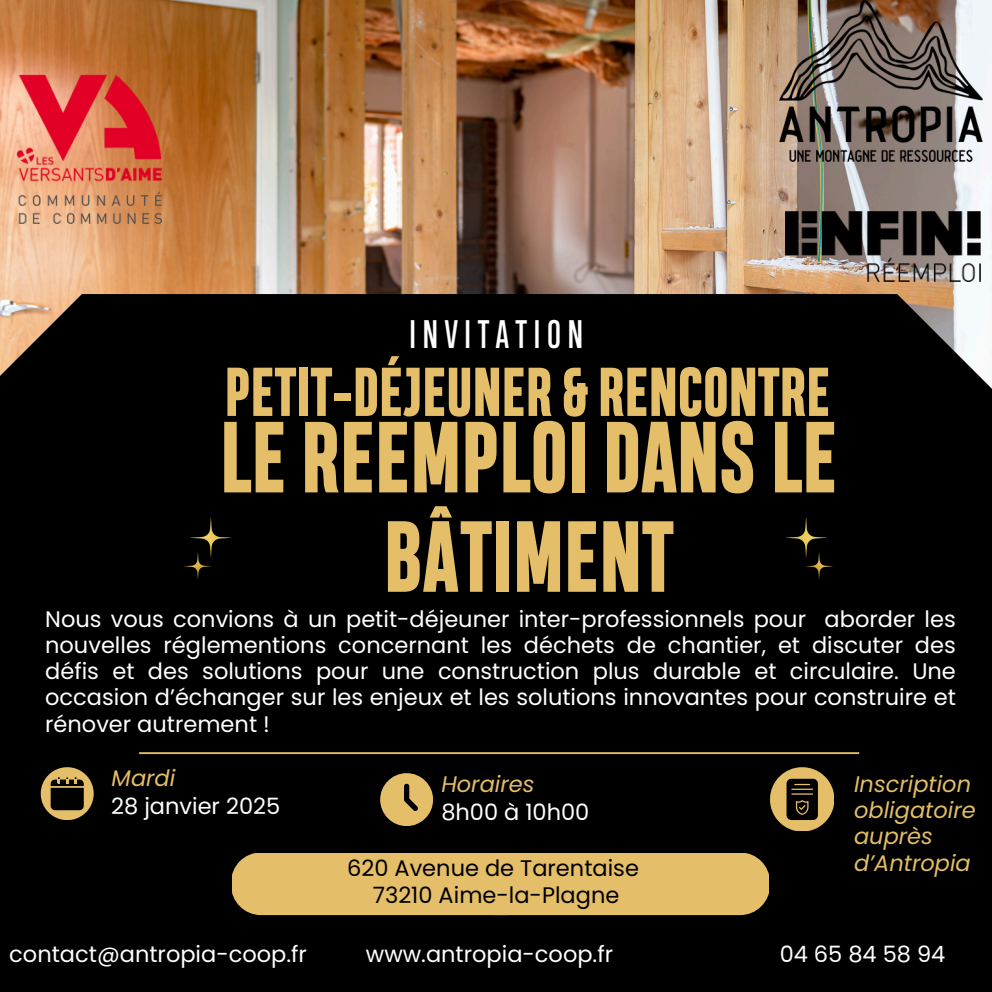
<style>
.page{position:relative;width:992px;height:992px;background:#fff}
.page>*{position:absolute;margin:0;border:0;box-sizing:border-box;transform-origin:0 0}
.t1{font:700 expanded 95px/99.5px "Heading Compressed Pro";color:#e4be68;text-align:center}
.t2{font:700 expanded 65px "Heading Compressed Pro";color:#e4be68}
.t3{font:37.5px "Heading Compressed Pro";letter-spacing:.17em;color:#fff}
.t4{font:22.5px/26.2px "Poppins";color:#fff;text-align:justify}
.t5{font:italic 22.5px "Poppins";color:#e4be68}
.t6{font:22.5px "Poppins";color:#000}
</style>
<div class="page">
<img style="left:0;top:0;width:992px;height:294px">
<div style="left:0;top:294px;width:992px;height:698px;background:#000"></div>
<hr style="left:139px;top:752px;width:720px;height:2px;background:#e4be68">
<svg style="left:41px;top:767px;width:52px;height:53px"></svg>
<svg style="left:380px;top:773px;width:53px;height:53px"></svg>
<div style="left:232px;top:854px;width:537px;height:61px;background:#e4be68"></div>
<img style="left:786px;top:517px;width:47px;height:62px">
<img style="left:185px;top:517px;width:46px;height:62px">
<svg style="left:770px;top:767px;width:64px;height:64px"></svg>
<img style="left:12px;top:71px;width:154px;height:157px">
<img style="left:780px;top:0;width:202px;height:161px">
<img style="left:786px;top:212px;width:195px;height:69px">
<h3 class="t3" style="left:409px;top:320px;width:176px">INVITATION</h3>
<p class="t2" style="left:225px;top:366px;width:607px">PETIT-DÉJEUNER &amp; RENCONTRE</p>
<p class="t1" style="left:220px;top:415px;width:619px">LE REEMPLOI DANSLE<br>BÂTIMENT</p>
<p class="t4" style="left:45px;top:606px;width:912px">Nous vous convions à un petit-déjeuner inter-professionnels pour aborder les nouvelles réglementions concernant les déchets de chantier, et discuter des défis et des solutions pour une construction plus durable et circulaire. Une occasion d’échanger sur les enjeux et les solutions innovantes pour construire et rénover autrement !</p>
<p class="t5" style="left:112px;top:762px;width:65px">Mardi</p>
<p class="t5" style="left:441px;top:768px;width:95px">Horaires</p>
<p class="t5" style="left:854px;top:768px;width:119px">Inscription</p>
<p class="t5" style="left:854px;top:794px;width:123px">obligatoire</p>
<p class="t5" style="left:854px;top:821px;width:80px">auprès</p>
<p class="t5" style="left:854px;top:847px;width:118px">d’Antropia</p>
<h2 class="t4" style="left:111px;top:793px;width:170px">28 janvier 2025</h2>
<h1 class="t4" style="left:441px;top:799px;width:150px">8h00 à 10h00</h1>
<p class="t6" style="left:347px;top:853px;width:293px">620 Avenue de Tarentaise</p>
<p class="t6" style="left:373px;top:879px;width:248px">73210 Aime-la-Plagne</p>
<p class="t4" style="left:366px;top:941px;width:249px">www.antropia-coop.fr</p>
<p class="t4" style="left:780px;top:941px;width:167px">04 65 84 58 94</p>
<p class="t4" style="left:9px;top:941px;width:299px">contact@antropia-coop.fr</p>
</div>
